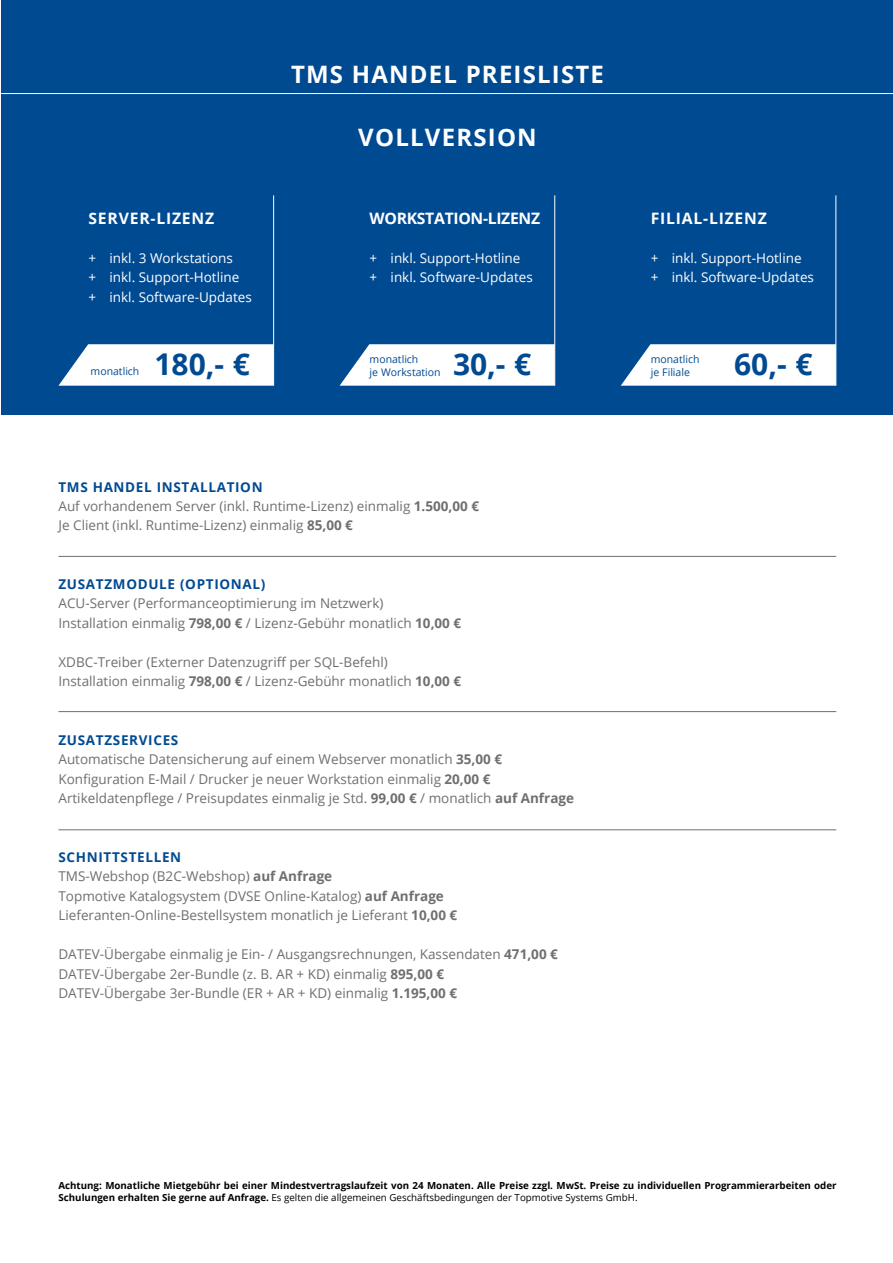
<style>
.page{position:relative;width:893px;height:1263px;background:#fff}
.page>*{position:absolute;margin:0;border:0;box-sizing:border-box;transform-origin:0 0}
.t1{font:700 30px "Open Sans";color:#004a92}
.t2{font:700 24px "Open Sans";letter-spacing:.05em;color:#fff}
.t3{font:700 15.75px "Open Sans";letter-spacing:.05em;color:#fff}
.t4{font:700 15.75px "Open Sans";letter-spacing:-.02em;color:#fff}
.t5{font:13.5px/19.5px "Open Sans";color:#706f6f}
.t6{font:13.5px/19.5px "Open Sans";color:#fff}
.t7{font:700 13.5px "Open Sans";letter-spacing:.05em;color:#004a92}
.t8{font:10.5px/12.6px "Open Sans";color:#004a92}
.t9{font:700 9.75px/11.7px "Open Sans";color:#000}
.s1{font-weight:700;color:#004a92}
.s2{font-weight:700}
.s3{font-weight:400}
</style>
<div class="page">
<div style="left:1px;top:0;width:892px;height:415px;background:#004a92"></div>
<hr style="left:1px;top:93px;width:892px;height:1px;background:#fff">
<svg style="left:58px;top:344px;width:215px;height:42px;background:#e9eff5"></svg>
<hr style="left:273px;top:195px;width:1px;height:191px;background:#fff">
<svg style="left:621px;top:344px;width:214px;height:42px;background:#e9eff5"></svg>
<hr style="left:835px;top:195px;width:1px;height:191px;background:#fff">
<svg style="left:340px;top:344px;width:214px;height:42px;background:#eaf0f5"></svg>
<hr style="left:554px;top:195px;width:1px;height:191px;background:#fff">
<hr style="left:58px;top:556px;width:778px;height:1px;background:#706f6f">
<hr style="left:58px;top:711px;width:778px;height:1px;background:#706f6f">
<hr style="left:58px;top:829px;width:778px;height:1px;background:#706f6f">
<h2 class="t2" style="left:291px;top:58px;width:315px">TMS HANDEL PREISLISTE</h2>
<p class="t3" style="left:88px;top:207px;width:127px">SERVER-LIZENZ</p>
<p class="t6" style="left:88px;top:248px;width:165px">+ inkl. 3 Workstations<br>+ inkl. Support-Hotline<br>+ inkl. Software-Updates</p>
<h2 class="t2" style="left:358px;top:120px;width:180px">VOLLVERSION</h2>
<p class="t4" style="left:370px;top:207px;width:172px">WORKSTATION-LIZENZ</p>
<p class="t6" style="left:370px;top:248px;width:165px">+ inkl. Support-Hotline<br>+ inkl. Software-Updates</p>
<p class="t3" style="left:651px;top:207px;width:118px">FILIAL-LIZENZ</p>
<p class="t6" style="left:651px;top:248px;width:165px">+ inkl. Support-Hotline<br>+ inkl. Software-Updates</p>
<p class="t8" style="left:91px;top:365px;width:50px">monatlich</p>
<h1 class="t1" style="left:154px;top:343px;width:97px">180,- €</h1>
<h1 class="t1" style="left:453px;top:343px;width:80px">30,- €</h1>
<p class="t8" style="left:370px;top:353px;width:73px">monatlich<br>je Workstation</p>
<h1 class="t1" style="left:734px;top:343px;width:80px">60,- €</h1>
<p class="t8" style="left:651px;top:353px;width:50px">monatlich je Filiale</p>
<p class="t5" style="left:58px;top:476px;width:422px"><span class="s1">TMS HANDEL INSTALLATION<br></span>Auf vorhandenem Server (inkl. Runtime-Lizenz) einmalig <span class="s2">1.500,00 €<br></span>Je Client (inkl. Runtime-Lizenz) einmalig <span class="s2">85,00 €</span></p>
<p class="t7" style="left:58px;top:574px;width:208px">ZUSATZMODULE (OPTIONAL)</p>
<p class="t5" style="left:58px;top:593px;width:404px">ACU-Server (Performanceoptimierung im Netzwerk)<br>Installation einmalig <span class="s2">798,00 €</span> / Lizenz-Gebühr monatlich <span class="s2">10,00 €</span></p>
<p class="t5" style="left:58px;top:652px;width:404px">XDBC-Treiber (Externer Datenzugriff per SQL-Befehl)<br>Installation einmalig <span class="s2">798,00 €</span> / Lizenz-Gebühr monatlich <span class="s2">10,00 €</span></p>
<p class="t5" style="left:58px;top:730px;width:517px"><span class="s1">ZUSATZSERVICES<br></span>Automatische Datensicherung auf einem Webserver monatlich <span class="s2">35,00 € </span>Konfiguration E-Mail / Drucker je neuer Workstation einmalig <span class="s2">20,00 € </span>Artikeldatenpflege / Preisupdates einmalig je Std. <span class="s2">99,00 €</span> / monatlich <span class="s2">auf Anfrage</span></p>
<p class="t5" style="left:58px;top:847px;width:400px"><span class="s1">SCHNITTSTELLEN<br></span>TMS-Webshop (B2C-Webshop) <span class="s2">auf Anfrage<br></span>Topmotive Katalogsystem (DVSE Online-Katalog) <span class="s2">auf Anfrage </span>Lieferanten-Online-Bestellsystem monatlich je Lieferant <span class="s2">10,00 €</span></p>
<p class="t5" style="left:58px;top:944px;width:501px">DATEV-Übergabe einmalig je Ein- / Ausgangsrechnungen, Kassendaten <span class="s2">471,00 €<br></span>DATEV-Übergabe 2er-Bundle (z. B. AR + KD) einmalig <span class="s2">895,00 €<br></span>DATEV-Übergabe 3er-Bundle (ER + AR + KD) einmalig <span class="s2">1.195,00 €</span></p>
<p class="t9" style="left:58px;top:1179px;width:780px">Achtung: Monatliche Mietgebühr bei einer Mindestvertragslaufzeit von 24 Monaten. Alle Preise zzgl. MwSt. Preise zu individuellen Programmierarbeiten oder<br>Schulungen erhalten Sie gerne auf Anfrage. <span class="s3">Es gelten die allgemeinen Geschäftsbedingungen der Topmotive Systems GmbH.</span></p>
</div>
